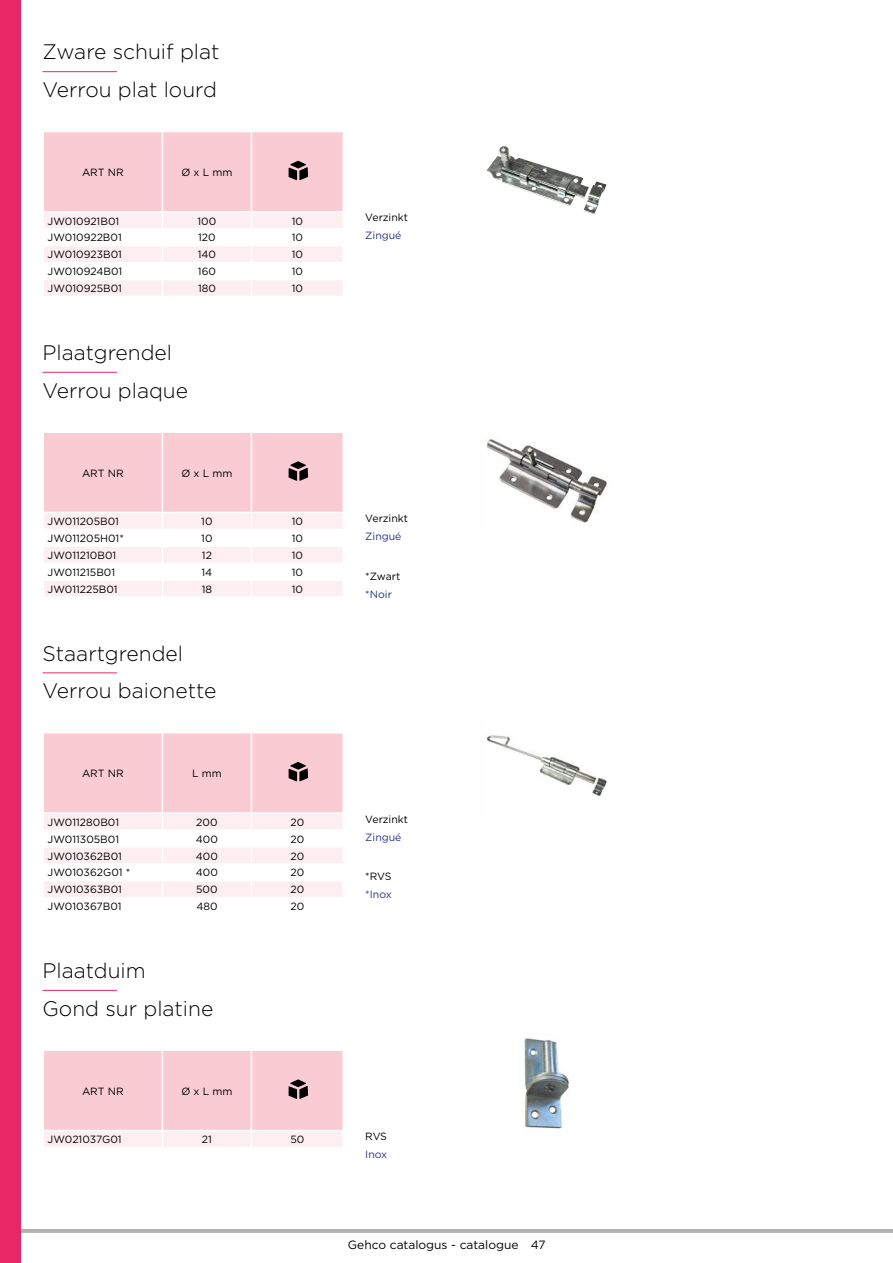
<style>
.page{position:relative;width:893px;height:1263px;background:#fff}
.page>*{position:absolute;margin:0;border:0;box-sizing:border-box;transform-origin:0 0}
.t1{font:300 21px "Gotham";color:#000}
.t2{font:12px "Gotham";color:#000}
.t3{font:10.5px "Gotham";color:#000}
.t4{font:10.5px "Gotham";color:#283583}
</style>
<div class="page">
<hr style="left:0;top:1229px;width:893px;height:4px;background:#b2b1b1">
<div style="left:0;top:0;width:21px;height:1263px;background:#e72766"></div>
<hr style="left:43px;top:71px;width:74px;height:1px;background:#e72766">
<hr style="left:43px;top:372px;width:74px;height:1px;background:#e72766">
<hr style="left:43px;top:672px;width:74px;height:1px;background:#e72766">
<hr style="left:43px;top:990px;width:74px;height:1px;background:#e72766">
<svg style="left:44px;top:733px;width:299px;height:164px"></svg>
<svg style="left:44px;top:1051px;width:299px;height:96px;background:#f7d0d6"></svg>
<svg style="left:44px;top:132px;width:299px;height:164px"></svg>
<svg style="left:44px;top:432px;width:299px;height:164px"></svg>
<img style="left:486px;top:146px;width:121px;height:69px">
<img style="left:487px;top:439px;width:120px;height:84px">
<img style="left:487px;top:735px;width:120px;height:62px">
<img style="left:524px;top:1038px;width:45px;height:91px">
<h1 class="t1" style="left:43px;top:39px;width:179px">Zware schuif plat</h1>
<h1 class="t1" style="left:43px;top:77px;width:176px">Verrou plat lourd</h1>
<p class="t3" style="left:82px;top:165px;width:43px">ART NR</p>
<p class="t3" style="left:181px;top:165px;width:52px">Ø x L mm</p>
<p class="t3" style="left:48px;top:214px;width:73px">JW010921B01</p>
<p class="t3" style="left:198px;top:214px;width:20px">100</p>
<p class="t3" style="left:292px;top:214px;width:13px">10</p>
<p class="t3" style="left:48px;top:231px;width:76px">JW010922B01</p>
<p class="t3" style="left:198px;top:231px;width:19px">120</p>
<p class="t3" style="left:292px;top:231px;width:13px">10</p>
<p class="t3" style="left:48px;top:248px;width:76px">JW010923B01</p>
<p class="t3" style="left:198px;top:248px;width:20px">140</p>
<p class="t3" style="left:292px;top:248px;width:13px">10</p>
<p class="t3" style="left:48px;top:265px;width:76px">JW010924B01</p>
<p class="t3" style="left:198px;top:265px;width:20px">160</p>
<p class="t3" style="left:292px;top:265px;width:13px">10</p>
<p class="t3" style="left:48px;top:282px;width:76px">JW010925B01</p>
<p class="t3" style="left:198px;top:282px;width:19px">180</p>
<p class="t3" style="left:292px;top:282px;width:13px">10</p>
<h1 class="t1" style="left:43px;top:339px;width:131px">Plaatgrendel</h1>
<h1 class="t1" style="left:43px;top:377px;width:147px">Verrou plaque</h1>
<p class="t3" style="left:82px;top:466px;width:43px">ART NR</p>
<p class="t3" style="left:181px;top:466px;width:52px">Ø x L mm</p>
<p class="t3" style="left:48px;top:515px;width:73px">JW011205B01</p>
<p class="t3" style="left:201px;top:515px;width:13px">10</p>
<p class="t3" style="left:292px;top:515px;width:13px">10</p>
<p class="t3" style="left:48px;top:532px;width:78px">JW011205H01*</p>
<p class="t3" style="left:201px;top:532px;width:13px">10</p>
<p class="t3" style="left:292px;top:532px;width:13px">10</p>
<p class="t3" style="left:48px;top:548px;width:70px">JW011210B01</p>
<p class="t3" style="left:202px;top:548px;width:12px">12</p>
<p class="t3" style="left:292px;top:548px;width:13px">10</p>
<p class="t3" style="left:48px;top:565px;width:69px">JW011215B01</p>
<p class="t3" style="left:202px;top:565px;width:12px">14</p>
<p class="t3" style="left:292px;top:565px;width:13px">10</p>
<p class="t3" style="left:48px;top:582px;width:72px">JW011225B01</p>
<p class="t3" style="left:202px;top:582px;width:12px">18</p>
<p class="t3" style="left:292px;top:582px;width:13px">10</p>
<h1 class="t1" style="left:43px;top:640px;width:142px">Staartgrendel</h1>
<h1 class="t1" style="left:43px;top:678px;width:175px">Verrou baionette</h1>
<p class="t3" style="left:82px;top:767px;width:43px">ART NR</p>
<p class="t3" style="left:192px;top:767px;width:31px">L mm</p>
<p class="t3" style="left:48px;top:815px;width:73px">JW011280B01</p>
<p class="t3" style="left:196px;top:815px;width:23px">200</p>
<p class="t3" style="left:290px;top:815px;width:15px">20</p>
<p class="t3" style="left:48px;top:832px;width:73px">JW011305B01</p>
<p class="t3" style="left:196px;top:832px;width:24px">400</p>
<p class="t3" style="left:290px;top:832px;width:15px">20</p>
<p class="t3" style="left:48px;top:849px;width:76px">JW010362B01</p>
<p class="t3" style="left:196px;top:849px;width:24px">400</p>
<p class="t3" style="left:290px;top:849px;width:15px">20</p>
<p class="t3" style="left:48px;top:866px;width:84px">JW010362G01 *</p>
<p class="t3" style="left:196px;top:866px;width:24px">400</p>
<p class="t3" style="left:290px;top:866px;width:15px">20</p>
<p class="t3" style="left:48px;top:883px;width:76px">JW010363B01</p>
<p class="t3" style="left:196px;top:883px;width:23px">500</p>
<p class="t3" style="left:290px;top:883px;width:15px">20</p>
<p class="t3" style="left:48px;top:900px;width:76px">JW010367B01</p>
<p class="t3" style="left:196px;top:900px;width:23px">480</p>
<p class="t3" style="left:290px;top:900px;width:15px">20</p>
<h1 class="t1" style="left:43px;top:957px;width:105px">Plaatduim</h1>
<h1 class="t1" style="left:43px;top:995px;width:172px">Gond sur platine</h1>
<p class="t3" style="left:82px;top:1084px;width:43px">ART NR</p>
<p class="t3" style="left:181px;top:1084px;width:52px">Ø x L mm</p>
<p class="t3" style="left:48px;top:1133px;width:76px">JW021037G01</p>
<p class="t3" style="left:202px;top:1133px;width:12px">21</p>
<p class="t3" style="left:290px;top:1133px;width:15px">50</p>
<p class="t3" style="left:365px;top:211px;width:44px">Verzinkt</p>
<p class="t4" style="left:365px;top:229px;width:38px">Zingué</p>
<p class="t3" style="left:365px;top:512px;width:44px">Verzinkt</p>
<p class="t4" style="left:365px;top:530px;width:38px">Zingué</p>
<p class="t3" style="left:365px;top:569px;width:37px">*Zwart</p>
<p class="t4" style="left:365px;top:587px;width:28px">*Noir</p>
<p class="t3" style="left:365px;top:812px;width:44px">Verzinkt</p>
<p class="t4" style="left:365px;top:830px;width:38px">Zingué</p>
<p class="t3" style="left:365px;top:870px;width:28px">*RVS</p>
<p class="t4" style="left:365px;top:888px;width:28px">*Inox</p>
<p class="t3" style="left:365px;top:1130px;width:23px">RVS</p>
<p class="t4" style="left:365px;top:1148px;width:23px">Inox</p>
<p class="t2" style="left:348px;top:1237px;width:199px">Gehco catalogus - catalogue 47</p>
</div>
